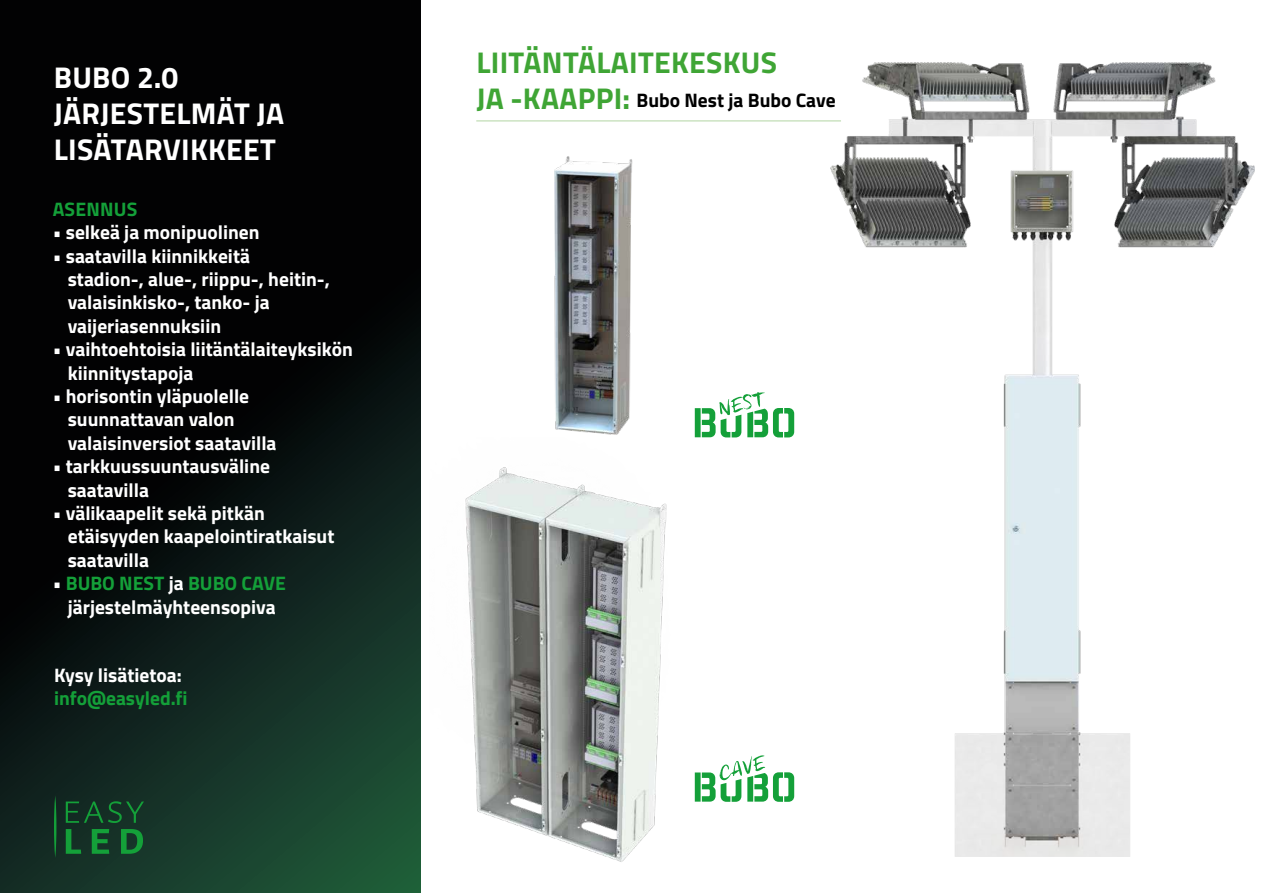
<style>
.page{position:relative;width:1263px;height:893px;background:#fff}
.page>*{position:absolute;margin:0;border:0;box-sizing:border-box;transform-origin:0 0}
.t1{font:700 30px/36px "Titillium Web";letter-spacing:.01em;color:#fff}
.t2{font:700 30px/36px "Titillium Web";letter-spacing:.01em;color:#3fa535}
.t3{font:700 19.5px/23.4px "Titillium Web";color:#fff}
.t4{font:700 19.5px "Titillium Web";color:#14a039}
.t5{font:700 19.5px "Titillium Web";color:#000}
.s1{color:#14a039}
</style>
<div class="page">
<svg style="left:0;top:0;width:421px;height:893px;background:#091310"></svg>
<svg style="left:54px;top:795px;width:2px;height:63px"></svg>
<svg style="left:66px;top:801px;width:78px;height:22px;background:#144528"></svg>
<svg style="left:66px;top:829px;width:15px;height:25px"></svg>
<svg style="left:92px;top:829px;width:17px;height:25px"></svg>
<svg style="left:121px;top:829px;width:22px;height:25px"></svg>
<img style="left:830px;top:62px;width:424px;height:795px">
<svg style="left:707px;top:755px;width:87px;height:47px"></svg>
<svg style="left:695px;top:392px;width:99px;height:45px"></svg>
<hr style="left:476px;top:120px;width:365px;height:2px;background:#cce3c2">
<img style="left:465px;top:437px;width:242px;height:425px">
<img style="left:504px;top:156px;width:165px;height:310px">
<h1 class="t1" style="left:54px;top:58px;width:232px">BUBO 2.0<br>JÄRJESTELMÄT JA<br>LISÄTARVIKKEET</h1>
<p class="t4" style="left:53px;top:194px;width:86px">ASENNUS</p>
<p class="t3" style="left:53px;top:220px;width:208px">• selkeä ja monipuolinen</p>
<p class="t3" style="left:68px;top:243px;width:264px;text-indent:-15px">• saatavilla kiinnikkeitä stadion-, alue-, riippu-, heitin-, valaisinkisko-, tanko- ja vaijeriasennuksiin</p>
<p class="t3" style="left:68px;top:337px;width:287px;text-indent:-15px">• vaihtoehtoisia liitäntälaiteyksikön kiinnitystapoja</p>
<p class="t3" style="left:68px;top:383px;width:210px;text-indent:-15px">• horisontin yläpuolelle suunnattavan valon valaisinversiot saatavilla</p>
<p class="t3" style="left:68px;top:454px;width:204px;text-indent:-15px">• tarkkuussuuntausväline saatavilla</p>
<p class="t3" style="left:68px;top:500px;width:268px;text-indent:-15px">• välikaapelit sekä pitkän etäisyyden kaapelointiratkaisut saatavilla</p>
<p class="t3" style="left:53px;top:571px;width:235px;text-align:center">• <span class="s1">BUBO NEST</span> ja <span class="s1">BUBO CAVE </span>järjestelmäyhteensopiva</p>
<p class="t3" style="left:54px;top:662px;width:129px">Kysy lisätietoa:</p>
<p class="t4" style="left:54px;top:683px;width:135px">info@easyled.fi</p>
<h1 class="t2" style="left:476px;top:43px;width:302px">LIITÄNTÄLAITEKESKUS<br>JA -KAAPPI:</h1>
<p class="t5" style="left:637px;top:85px;width:201px">Bubo Nest ja Bubo Cave</p>
</div>
